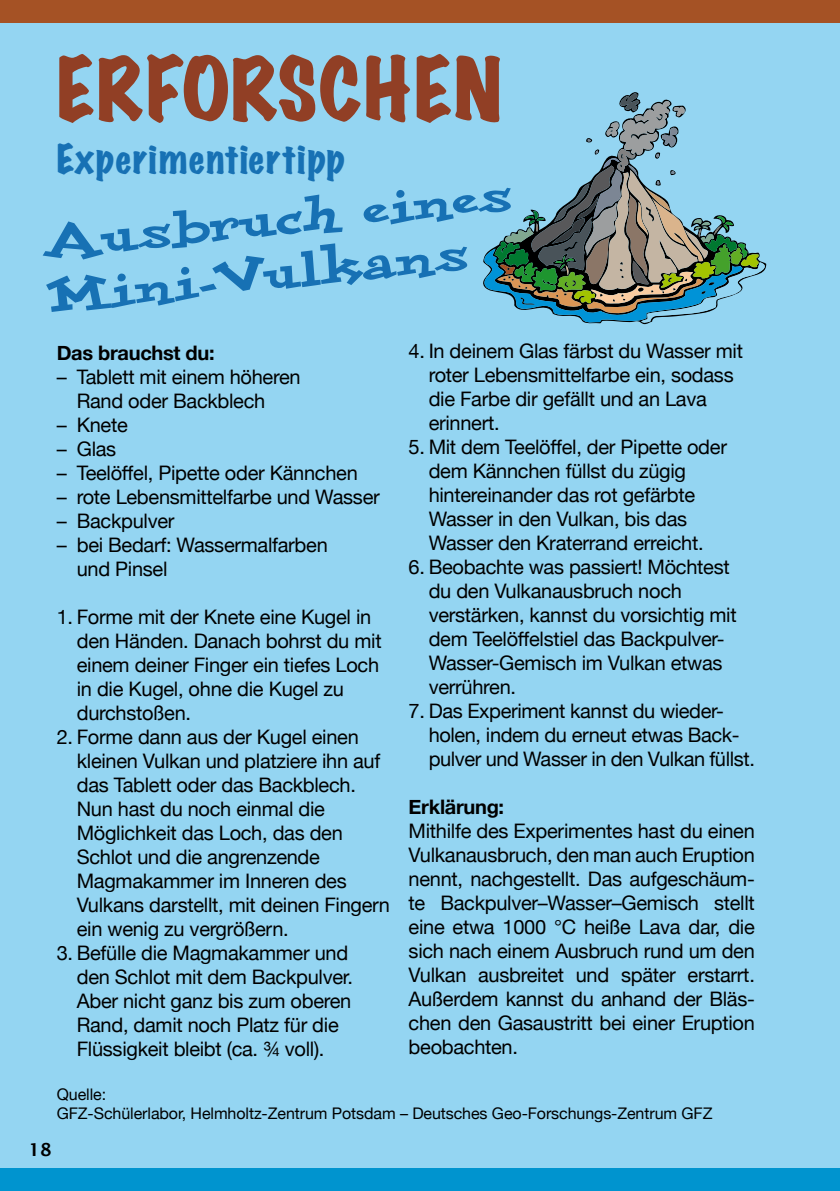
<style>
.page{position:relative;width:840px;height:1191px;background:#fff}
.page>*{position:absolute;margin:0;border:0;box-sizing:border-box;transform-origin:0 0}
.t1{font:expanded 77.8px "Marker Felt";letter-spacing:.03em;color:#913f25}
.t2{font:900 50px/54px "Dolores";color:#1771b4}
.t3{font:expanded 36px "Marker Felt";letter-spacing:.025em;color:#1771b4}
.t4{font:20px/24px "Helvetica Neue";letter-spacing:-.015em;color:#000}
.t5{font:700 20px "Helvetica Neue";letter-spacing:-.015em;color:#000}
.t6{font:600 18px "Lucida Sans";color:#000}
.t7{font:16px/19.2px "Helvetica Neue";letter-spacing:-.005em;color:#000}
</style>
<div class="page">
<div style="left:0;top:0;width:839px;height:1187px;background:#94d5f2"></div>
<svg style="left:483px;top:92px;width:284px;height:232px"></svg>
<div style="left:0;top:1168px;width:839px;height:23px;background:#0094cf"></div>
<div style="left:0;top:0;width:839px;height:23px;background:#a55225"></div>
<h1 class="t1" style="left:57px;top:28px;width:447px">erforschen</h1>
<h3 class="t3" style="left:57px;top:131px;width:289px">Experimentiertipp</h3>
<h2 class="t2" style="left:39px;top:219px;width:475px;rotate:-6deg">Ausbruch eines<br>Mini-Vulkans</h2>
<p class="t5" style="left:57px;top:337px;width:159px">Das brauchst du:</p>
<p class="t4" style="left:77px;top:366px;width:225px;text-indent:-20px">– Tablett mit einem höheren<br>Rand oder Backblech</p>
<p class="t4" style="left:57px;top:414px;width:73px">– Knete</p>
<p class="t4" style="left:57px;top:438px;width:61px">– Glas</p>
<p class="t4" style="left:57px;top:462px;width:302px">– Teelöffel, Pipette oder Kännchen</p>
<p class="t4" style="left:57px;top:486px;width:324px">– rote Lebensmittelfarbe und Wasser</p>
<p class="t4" style="left:57px;top:510px;width:119px">– Backpulver</p>
<p class="t4" style="left:77px;top:534px;width:252px;text-indent:-20px">– bei Bedarf: Wassermalfarben und Pinsel</p>
<p class="t4" style="left:77px;top:606px;width:306px;text-indent:-20px">1. Forme mit der Knete eine Kugel in den Händen. Danach bohrst du mit einem deiner Finger ein tiefes Loch in die Kugel, ohne die Kugel zu durchstoßen.</p>
<p class="t4" style="left:77px;top:726px;width:314px;text-indent:-20px">2. Forme dann aus der Kugel einen kleinen Vulkan und platziere ihn auf das Tablett oder das Backblech.<br>Nun hast du noch einmal die<br>Möglichkeit das Loch, das den<br>Schlot und die angrenzende<br>Magmakammer im Inneren des<br>Vulkans darstellt, mit deinen Fingern ein wenig zu vergrößern.</p>
<p class="t4" style="left:77px;top:942px;width:277px;text-indent:-20px">3. Befülle die Magmakammer und den Schlot mit dem Backpulver.<br>Aber nicht ganz bis zum oberen<br>Rand, damit noch Platz für die<br>Flüssigkeit bleibt (ca. ¾ voll).</p>
<p class="t4" style="left:428px;top:340px;width:315px;text-indent:-20px">4. In deinem Glas färbst du Wasser mit roter Lebensmittelfarbe ein, sodass die Farbe dir gefällt und an Lava erinnert.</p>
<p class="t4" style="left:428px;top:436px;width:299px;text-indent:-20px">5. Mit dem Teelöffel, der Pipette oder dem Kännchen füllst du zügig hintereinander das rot gefärbte<br>Wasser in den Vulkan, bis das<br>Wasser den Kraterrand erreicht.</p>
<p class="t4" style="left:428px;top:556px;width:309px;text-indent:-20px">6. Beobachte was passiert! Möchtest du den Vulkanausbruch noch verstärken, kannst du vorsichtig mit dem Teelöffelstiel das Backpulver-<br>Wasser-Gemisch im Vulkan etwas verrühren.</p>
<p class="t4" style="left:428px;top:700px;width:327px;text-indent:-20px">7. Das Experiment kannst du wieder&shy;holen, indem du erneut etwas Back&shy;pulver und Wasser in den Vulkan füllst.</p>
<p class="t5" style="left:408px;top:791px;width:97px">Erklärung:</p>
<p class="t4" style="left:408px;top:820px;width:347px;text-align:justify">Mithilfe des Experimentes hast du einen Vulkanausbruch, den man auch Eruption nennt, nachgestellt. Das aufgeschäum&shy;te Backpulver–Wasser–Gemisch stellt eine etwa 1000 °C heiße Lava dar, die sich nach einem Ausbruch rund um den Vulkan ausbreitet und später erstarrt.<br>Außerdem kannst du anhand der Bläs&shy;chen den Gasaustritt bei einer Eruption beobachten.</p>
<p class="t7" style="left:57px;top:1085px;width:656px">Quelle:<br>GFZ-Schülerlabor, Helmholtz-Zentrum Potsdam – Deutsches Geo-Forschungs-Zentrum GFZ</p>
<p class="t6" style="left:29px;top:1139px;width:25px">18</p>
</div>
